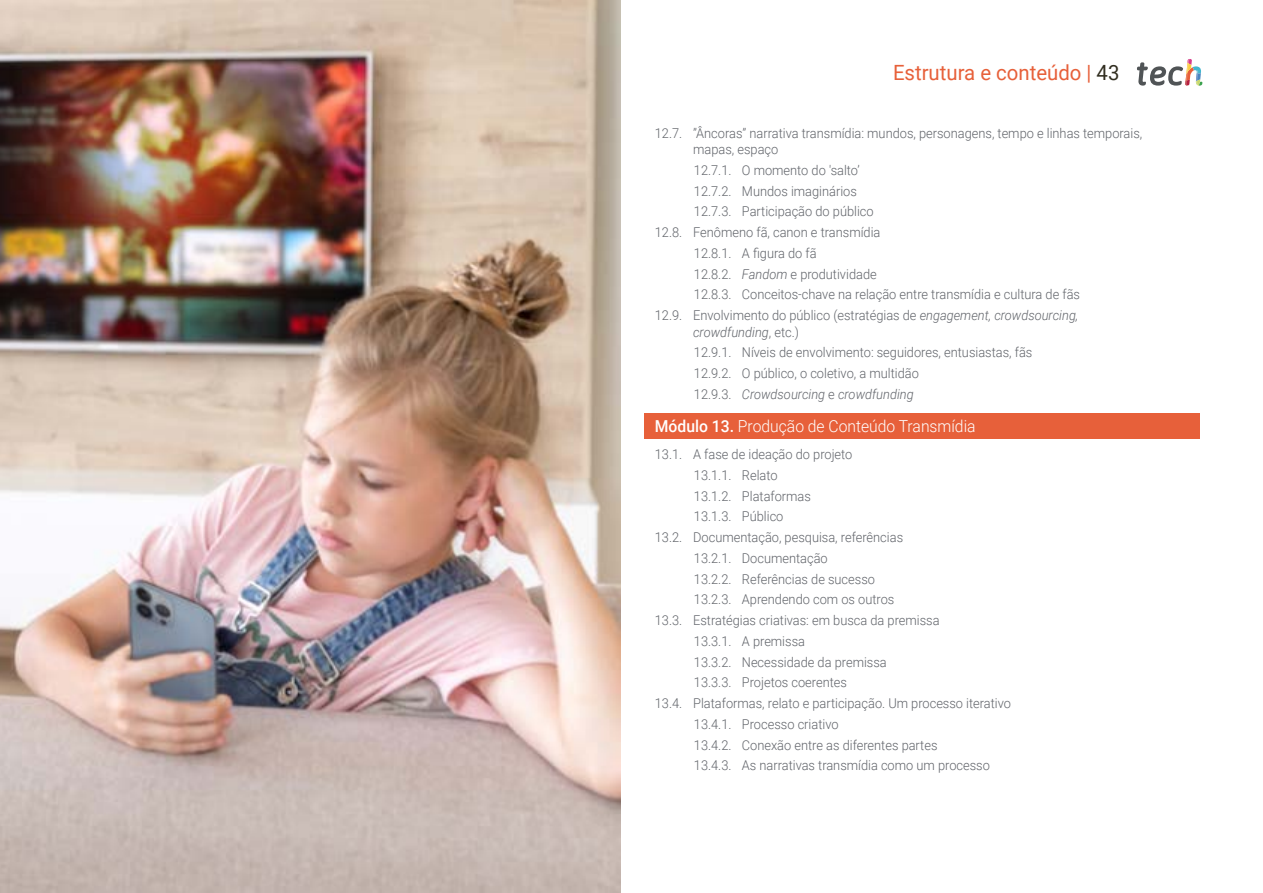
<style>
.page{position:relative;width:1263px;height:893px;background:#fff}
.page>*{position:absolute;margin:0;border:0;box-sizing:border-box;transform-origin:0 0}
.t1{font:21px "Roboto";color:#e7603a}
.t2{font:300 16.5px "Roboto";color:#fff;scale:.95 1}
.t3{font:300 13.5px/20.7px "Roboto";color:#61646a;scale:.95 1}
.s1{color:#312e20}
.s2{font-style:italic}
.s3{font-weight:500}
</style>
<div class="page">
<img style="left:0;top:0;width:621px;height:893px">
<svg style="left:1137px;top:59px;width:65px;height:27px"></svg>
<div style="left:644px;top:413px;width:555px;height:25px;background:#e7603a"></div>
<h1 class="t1" style="left:893px;top:57px;width:228px">Estrutura e conteúdo | <span class="s1">43</span></h1>
<p class="t3" style="left:693px;top:124px;width:474px;line-height:16.5px;text-indent:-38px">12.7. ”Âncoras” narrativa transmídia: mundos, personagens, tempo e linhas temporais, mapas, espaço</p>
<p class="t3" style="left:694px;top:159px;width:176px">12.7.1. O momento do 'salto’</p>
<p class="t3" style="left:694px;top:180px;width:173px">12.7.2. Mundos imaginários</p>
<p class="t3" style="left:694px;top:201px;width:191px">12.7.3. Participação do público</p>
<p class="t3" style="left:655px;top:221px;width:239px">12.8. Fenômeno fã, canon e transmídia</p>
<p class="t3" style="left:694px;top:242px;width:131px">12.8.1. A figura do fã</p>
<p class="t3" style="left:694px;top:263px;width:194px">12.8.2. <span class="s2">Fandom</span> e produtividade</p>
<p class="t3" style="left:694px;top:284px;width:408px">12.8.3. Conceitos-chave na relação entre transmídia e cultura de fãs</p>
<p class="t3" style="left:655px;top:304px;width:447px">12.9. Envolvimento do público (estratégias de <span class="s2">engagement, crowdsourcing,</span></p>
<p class="t3" style="left:693px;top:321px;width:359px"><span class="s2">crowdfunding</span>, etc.)<br>12.9.1. Níveis de envolvimento: seguidores, entusiastas, fãs 12.9.2. O público, o coletivo, a multidão<br>12.9.3. <span class="s2">Crowdsourcing</span> e <span class="s2">crowdfunding</span></p>
<p class="t2" style="left:655px;top:415px;width:339px"><span class="s3">Módulo 13.</span> Produção de Conteúdo Transmídia</p>
<p class="t3" style="left:655px;top:443px;width:209px">13.1. A fase de ideação do projeto</p>
<p class="t3" style="left:694px;top:464px;width:90px">13.1.1. Relato</p>
<p class="t3" style="left:694px;top:485px;width:125px">13.1.2. Plataformas</p>
<p class="t3" style="left:694px;top:506px;width:96px">13.1.3. Público</p>
<p class="t3" style="left:655px;top:526px;width:263px">13.2. Documentação, pesquisa, referências</p>
<p class="t3" style="left:694px;top:547px;width:142px">13.2.1. Documentação</p>
<p class="t3" style="left:694px;top:568px;width:192px">13.2.2. Referências de sucesso</p>
<p class="t3" style="left:694px;top:589px;width:213px">13.2.3. Aprendendo com os outros</p>
<p class="t3" style="left:655px;top:609px;width:301px">13.3. Estratégias criativas: em busca da premissa</p>
<p class="t3" style="left:694px;top:630px;width:119px">13.3.1. A premissa</p>
<p class="t3" style="left:694px;top:651px;width:205px">13.3.2. Necessidade da premissa</p>
<p class="t3" style="left:694px;top:672px;width:163px">13.3.3. Projetos coerentes</p>
<p class="t3" style="left:655px;top:692px;width:376px">13.4. Plataformas, relato e participação. Um processo iterativo</p>
<p class="t3" style="left:694px;top:713px;width:154px">13.4.1. Processo criativo</p>
<p class="t3" style="left:694px;top:734px;width:258px">13.4.2. Conexão entre as diferentes partes</p>
<p class="t3" style="left:694px;top:755px;width:313px">13.4.3. As narrativas transmídia como um processo</p>
</div>
